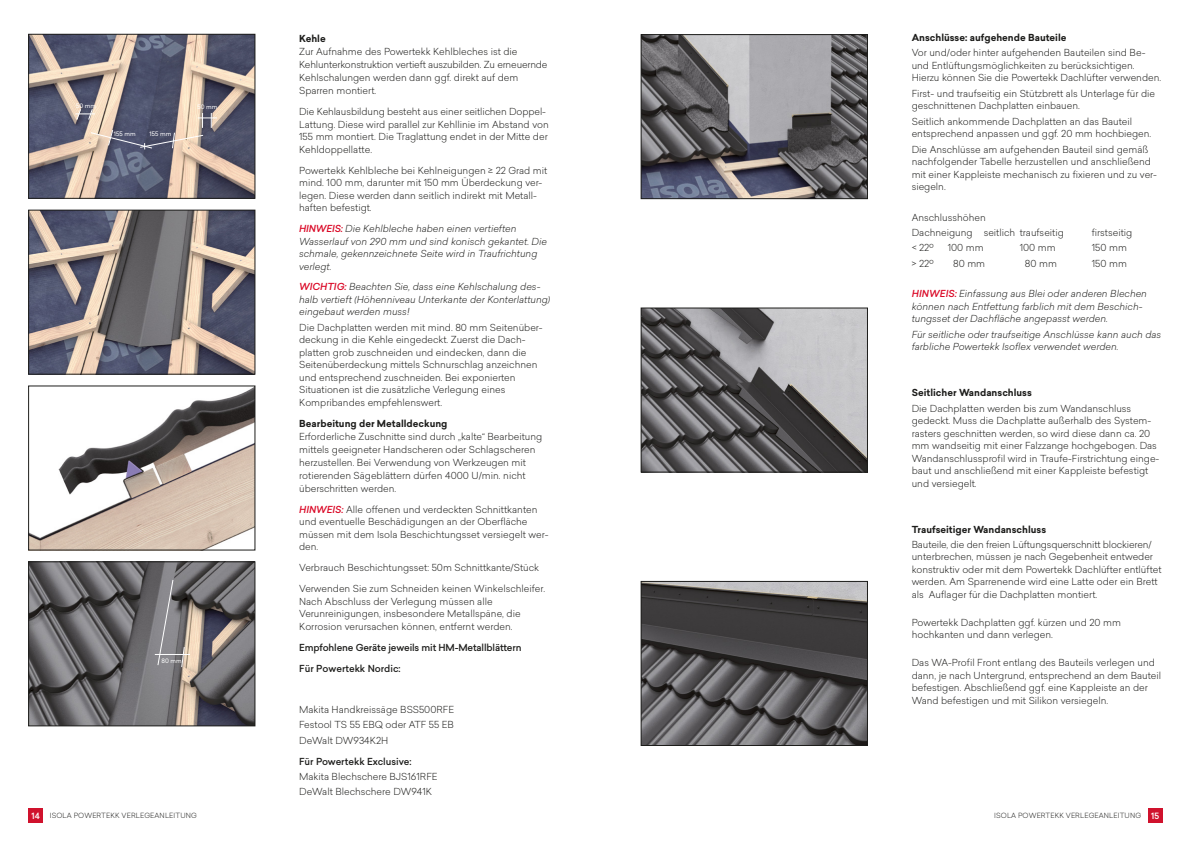
<style>
.page{position:relative;width:1191px;height:842px;background:#fff}
.page>*{position:absolute;margin:0;border:0;box-sizing:border-box;transform-origin:0 0}
.t1{font:300 9.5px/12.5px "Sailec";color:#1d1d1b}
.t2{font:italic 300 9.5px/12.5px "Sailec";color:#1d1d1b}
.t3{font:700 9.5px "Sailec";color:#1d1d1b}
.t4{font:500 9.5px "Sailec";letter-spacing:-.015em;color:#1d1d1b}
.t5{font:300 7px "Sailec";letter-spacing:.02em;color:#1d1d1b}
.t6{font:6px "Sailec";color:#fff}
.s1{font-weight:500;color:#da0725}
.s2{font-weight:500;font-style:italic;color:#da0725}
.s3{font-weight:500;font-size:8.5px;color:#fff}
</style>
<div class="page">
<div style="left:28px;top:808px;width:15px;height:15px;background:#d0122d"></div>
<div style="left:1147px;top:808px;width:15px;height:15px;background:#d0122d"></div>
<img style="left:30px;top:212px;width:223px;height:160px">
<div style="left:28px;top:210px;width:227px;height:164px;border:1px solid #1d1d1b"></div>
<img style="left:30px;top:388px;width:223px;height:160px">
<div style="left:28px;top:386px;width:227px;height:164px;border:1px solid #1d1d1b"></div>
<img style="left:30px;top:36px;width:223px;height:161px">
<div style="left:28px;top:34px;width:227px;height:165px;border:1px solid #1d1d1b"></div>
<img style="left:30px;top:564px;width:223px;height:160px">
<div style="left:28px;top:562px;width:227px;height:164px;border:1px solid #1d1d1b"></div>
<svg style="left:75px;top:109px;width:142px;height:40px"></svg>
<hr style="left:155px;top:654px;width:35px;height:1px;background:#fff">
<svg style="left:157px;top:579px;width:16px;height:87px"></svg>
<svg style="left:181px;top:646px;width:4px;height:22px"></svg>
<img style="left:643px;top:36px;width:222px;height:161px">
<div style="left:641px;top:34px;width:226px;height:165px;border:1px solid #1d1d1b"></div>
<img style="left:643px;top:310px;width:222px;height:160px">
<div style="left:641px;top:308px;width:226px;height:164px;border:1px solid #1d1d1b"></div>
<img style="left:643px;top:583px;width:222px;height:161px">
<div style="left:641px;top:581px;width:226px;height:165px;border:1px solid #1d1d1b"></div>
<p class="t6" style="left:76px;top:101px;width:22px">50 mm</p>
<p class="t6" style="left:197px;top:102px;width:22px">50 mm</p>
<p class="t6" style="left:114px;top:129px;width:23px">155 mm</p>
<p class="t6" style="left:150px;top:129px;width:23px">155 mm</p>
<p class="t6" style="left:161px;top:656px;width:22px">80 mm</p>
<p class="t3" style="left:299px;top:31px;width:28px">Kehle</p>
<p class="t1" style="left:299px;top:45px;width:250px;line-height:13.1px">Zur Aufnahme des Powertekk Kehlbleches ist die Kehlunterkonstruktion vertieft auszubilden. Zu erneuernde Kehlschalungen werden dann ggf. direkt auf dem Sparren montiert.</p>
<p class="t1" style="left:299px;top:105px;width:251px">Die Kehlausbildung besteht aus einer seitlichen Doppel-Lattung. Diese wird parallel zur Kehllinie im Abstand von 155 mm montiert. Die Traglattung endet in der Mitte der Kehldoppellatte.</p>
<p class="t1" style="left:299px;top:164px;width:250px">Powertekk Kehlbleche bei Kehlneigungen ≥ 22 Grad mit mind. 100 mm, darunter mit 150 mm Überdeckung ver&shy;legen. Diese werden dann seitlich indirekt mit Metall&shy;haften befestigt.</p>
<p class="t2" style="left:299px;top:222px;width:249px"><span class="s1">HINWEIS:</span> Die Kehlbleche haben einen vertieften Wasserlauf von 290 mm und sind konisch gekantet. Die schmale, gekennzeichnete Seite wird in Traufrichtung verlegt.</p>
<p class="t2" style="left:299px;top:280px;width:252px"><span class="s1">WICHTIG:</span> Beachten Sie, dass eine Kehlschalung des&shy;halb vertieft (Höhenniveau Unterkante der Konterlattung) eingebaut werden muss!</p>
<p class="t1" style="left:299px;top:321px;width:245px">Die Dachplatten werden mit mind. 80 mm Seitenüber&shy;deckung in die Kehle eingedeckt. Zuerst die Dach&shy;platten grob zuschneiden und eindecken, dann die Seitenüberdeckung mittels Schnurschlag anzeichnen und entsprechend zuschneiden. Bei exponierten Situationen ist die zusätzliche Verlegung eines Kompribandes empfehlenswert.</p>
<p class="t3" style="left:299px;top:416px;width:150px">Bearbeitung der Metalldeckung</p>
<p class="t1" style="left:299px;top:430px;width:245px;line-height:13px">Erforderliche Zuschnitte sind durch „kalte“ Bearbeitung mittels geeigneter Handscheren oder Schlagscheren herzustellen. Bei Verwendung von Werkzeugen mit rotierenden Sägeblättern dürfen 4000 U/min. nicht überschritten werden.</p>
<p class="t1" style="left:299px;top:503px;width:251px"><span class="s2">HINWEIS:</span> Alle offenen und verdeckten Schnittkanten und eventuelle Beschädigungen an der Oberfläche müssen mit dem Isola Beschichtungsset versiegelt wer&shy;den.</p>
<p class="t1" style="left:299px;top:561px;width:241px">Verbrauch Beschichtungsset: 50m Schnittkante/Stück</p>
<p class="t1" style="left:299px;top:582px;width:247px">Verwenden Sie zum Schneiden keinen Winkelschleifer.<br>Nach Abschluss der Verlegung müssen alle Verunreinigungen, insbesondere Metallspäne, die Korrosion verursachen können, entfernt werden.</p>
<p class="t4" style="left:299px;top:640px;width:224px">Empfohlene Geräte jeweils mit HM-Metallblättern</p>
<p class="t4" style="left:299px;top:661px;width:103px">Für Powertekk Nordic:</p>
<p class="t1" style="left:299px;top:702px;width:156px;line-height:15.3px;text-align:justify">Makita Handkreissäge BSS500RFE Festool TS 55 EBQ oder ATF 55 EB DeWalt DW934K2H</p>
<p class="t4" style="left:299px;top:754px;width:114px">Für Powertekk Exclusive:</p>
<p class="t1" style="left:299px;top:769px;width:140px;line-height:15.3px">Makita Blechschere BJS161RFE<br>DeWalt Blechschere DW941K</p>
<p class="t3" style="left:911px;top:31px;width:156px">Anschlüsse: aufgehende Bauteile</p>
<p class="t1" style="left:911px;top:46px;width:251px">Vor und/oder hinter aufgehenden Bauteilen sind Be&shy;und Entlüftungsmöglichkeiten zu berücksichtigen.<br>Hierzu können Sie die Powertekk Dachlüfter verwenden.</p>
<p class="t1" style="left:911px;top:87px;width:245px">First- und traufseitig ein Stützbrett als Unterlage für die geschnittenen Dachplatten einbauen.</p>
<p class="t1" style="left:911px;top:115px;width:241px">Seitlich ankommende Dachplatten an das Bauteil entsprechend anpassen und ggf. 20 mm hochbiegen.</p>
<p class="t1" style="left:911px;top:142px;width:247px">Die Anschlüsse am aufgehenden Bauteil sind gemäß nachfolgender Tabelle herzustellen und anschließend mit einer Kappleiste mechanisch zu fixieren und zu ver&shy;siegeln.</p>
<p class="t1" style="left:911px;top:209px;width:154px;line-height:15.3px">Anschlusshöhen<br>Dachneigung seitlich traufseitig</p>
<p class="t1" style="left:1091px;top:226px;width:42px">firstseitig</p>
<p class="t1" style="left:911px;top:241px;width:24px">&lt; 22º</p>
<p class="t1" style="left:947px;top:241px;width:37px">100 mm</p>
<p class="t1" style="left:1019px;top:241px;width:37px">100 mm</p>
<p class="t1" style="left:1091px;top:241px;width:37px">150 mm</p>
<p class="t1" style="left:911px;top:257px;width:24px">&gt; 22º</p>
<p class="t1" style="left:953px;top:257px;width:34px">80 mm</p>
<p class="t1" style="left:1024px;top:257px;width:34px">80 mm</p>
<p class="t1" style="left:1091px;top:257px;width:37px">150 mm</p>
<p class="t2" style="left:911px;top:287px;width:237px"><span class="s1">HINWEIS:</span> Einfassung aus Blei oder anderen Blechen können nach Entfettung farblich mit dem Beschich&shy;tungsset der Dachfläche angepasst werden.</p>
<p class="t2" style="left:911px;top:328px;width:251px">Für seitliche oder traufseitige Anschlüsse kann auch das farbliche Powertekk Isoflex verwendet werden.</p>
<p class="t3" style="left:911px;top:386px;width:122px">Seitlicher Wandanschluss</p>
<p class="t1" style="left:911px;top:402px;width:249px">Die Dachplatten werden bis zum Wandanschluss gedeckt. Muss die Dachplatte außerhalb des System&shy;rasters geschnitten werden, so wird diese dann ca. 20 mm wandseitig mit einer Falzzange hochgebogen. Das Wandanschlussprofil wird in Traufe-Firstrichtung einge&shy;baut und anschließend mit einer Kappleiste befestigt und versiegelt.</p>
<p class="t3" style="left:911px;top:522px;width:136px">Traufseitiger Wandanschluss</p>
<p class="t1" style="left:911px;top:538px;width:251px">Bauteile, die den freien Lüftungsquerschnitt blockieren/ unterbrechen, müssen je nach Gegebenheit entweder konstruktiv oder mit dem Powertekk Dachlüfter entlüftet werden. Am Sparrenende wird eine Latte oder ein Brett als Auflager für die Dachplatten montiert.</p>
<p class="t1" style="left:911px;top:616px;width:211px">Powertekk Dachplatten ggf. kürzen und 20 mm hochkanten und dann verlegen.</p>
<p class="t1" style="left:911px;top:656px;width:251px">Das WA-Profil Front entlang des Bauteils verlegen und dann, je nach Untergrund, entsprechend an dem Bauteil befestigen. Abschließend ggf. eine Kappleiste an der Wand befestigen und mit Silikon versiegeln.</p>
<p class="t5" style="left:32px;top:811px;width:167px"><span class="s3">14</span> ISOLA POWERTEKK VERLEGEANLEITUNG</p>
<p class="t5" style="left:994px;top:811px;width:166px">ISOLA POWERTEKK VERLEGEANLEITUNG <span class="s3">15</span></p>
</div>
